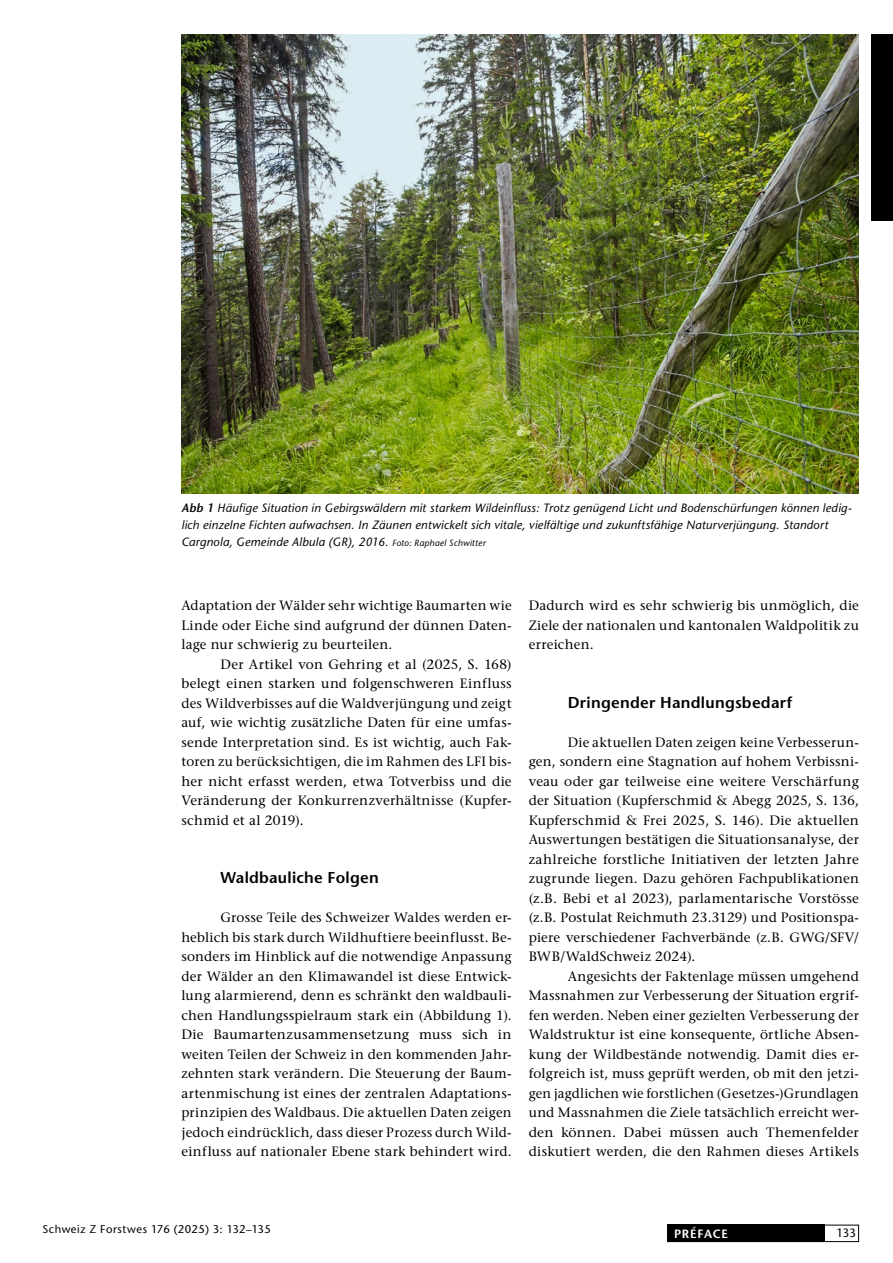
<style>
.page{position:relative;width:893px;height:1263px;background:#fff}
.page>*{position:absolute;margin:0;border:0;box-sizing:border-box;transform-origin:0 0}
.t1{font:600 15.75px "Stone Sans Std";letter-spacing:.015em;color:#000}
.t2{font:500 13.5px/19.5px "Stone Serif Std";letter-spacing:.02em;color:#000;text-align:justify}
.t3{font:italic 500 12px/17.2px "Stone Sans Std";letter-spacing:.015em;color:#000}
.t4{font:600 12px "Stone Sans Std";letter-spacing:.065em;color:#fff}
.t5{font:500 12px "Stone Sans Std";color:#000}
.t6{font:500 11.25px "Stone Sans Std";letter-spacing:.04em;color:#000}
.s1{font-weight:600}
.s2{font-size:9px}
</style>
<div class="page">
<div style="left:872px;top:34px;width:21px;height:186px;background:#000"></div>
<div style="left:668px;top:1225px;width:157px;height:17px;background:#000"></div>
<div style="left:668px;top:1225px;width:191px;height:17px;border:1px solid #000"></div>
<img style="left:181px;top:34px;width:678px;height:459px">
<p class="t3" style="left:181px;top:499px;width:672px"><span class="s1">Abb 1</span> Häufige Situation in Gebirgswäldern mit starkem Wildeinfluss: Trotz genügend Licht und Bodenschürfungen können ledig&shy;lich einzelne Fichten aufwachsen. In Zäunen entwickelt sich vitale, vielfältige und zukunftsfähige Naturverjüngung. Standort<br>Cargnola, Gemeinde Albula (GR), 2016. <span class="s2">Foto: Raphael Schwitter</span></p>
<p class="t2" style="left:181px;top:596px;width:332px">Adaptation der Wälder sehr wichtige Baumarten wie Linde oder Eiche sind aufgrund der dünnen Daten&shy;lage nur schwierig zu beurteilen.</p>
<p class="t2" style="left:181px;top:654px;width:332px;text-indent:39px">Der Artikel von Gehring et al (2025, S. 168) belegt einen starken und folgenschweren Einfluss des Wildverbisses auf die Waldverjüngung und zeigt auf, wie wichtig zusätzliche Daten für eine umfas&shy;sende Interpretation sind. Es ist wichtig, auch Fak&shy;toren zu berücksichtigen, die im Rahmen des LFI bis&shy;her nicht erfasst werden, etwa Totverbiss und die Veränderung der Konkurrenzverhältnisse (Kupfer&shy;schmid et al 2019).</p>
<p class="t1" style="left:220px;top:868px;width:160px">Waldbauliche Folgen</p>
<p class="t2" style="left:181px;top:908px;width:332px;text-indent:39px">Grosse Teile des Schweizer Waldes werden er&shy;heblich bis stark durch Wildhuftiere beeinflusst. Be&shy;sonders im Hinblick auf die notwendige Anpassung der Wälder an den Klimawandel ist diese Entwick&shy;lung alarmierend, denn es schränkt den waldbauli&shy;chen Handlungsspielraum stark ein (Abbildung 1).<br>Die Baumartenzusammensetzung muss sich in weiten Teilen der Schweiz in den kommenden Jahr&shy;zehnten stark verändern. Die Steuerung der Baum&shy;artenmischung ist eines der zentralen Adaptations&shy;prinzipien des Waldbaus. Die aktuellen Daten zeigen jedoch eindrücklich, dass dieser Prozess durch Wild&shy;einfluss auf nationaler Ebene stark behindert wird.</p>
<p class="t2" style="left:529px;top:596px;width:332px">Dadurch wird es sehr schwierig bis unmöglich, die Ziele der nationalen und kantonalen Waldpolitik zu erreichen.</p>
<p class="t1" style="left:568px;top:693px;width:226px">Dringender Handlungsbedarf</p>
<p class="t2" style="left:529px;top:732px;width:332px;text-indent:39px">Die aktuellen Daten zeigen keine Verbesserun&shy;gen, sondern eine Stagnation auf hohem Verbissni&shy;veau oder gar teilweise eine weitere Verschärfung der Situation (Kupferschmid &amp; Abegg 2025, S. 136, Kupferschmid &amp; Frei 2025, S. 146). Die aktuellen Auswertungen bestätigen die Situationsanalyse, der zahlreiche forstliche Initiativen der letzten Jahre zugrunde liegen. Dazu gehören Fachpublikationen (z.B. Bebi et al 2023), parlamentarische Vorstösse (z.B. Postulat Reichmuth 23.3129) und Positionspa&shy;piere verschiedener Fachverbände (z.B. GWG/SFV/ BWB/WaldSchweiz 2024).</p>
<p class="t2" style="left:529px;top:966px;width:332px;text-indent:39px">Angesichts der Faktenlage müssen umgehend Massnahmen zur Verbesserung der Situation ergrif&shy;fen werden. Neben einer gezielten Verbesserung der Waldstruktur ist eine konsequente, örtliche Absen&shy;kung der Wildbestände notwendig. Damit dies er&shy;folgreich ist, muss geprüft werden, ob mit den jetzi&shy;gen jagdlichen wie forstlichen (Gesetzes-)Grundlagen und Massnahmen die Ziele tatsächlich erreicht wer&shy;den können. Dabei müssen auch Themenfelder diskutiert werden, die den Rahmen dieses Artikels</p>
<p class="t6" style="left:43px;top:1222px;width:230px">Schweiz Z Forstwes 176 (2025) 3: 132–135</p>
<p class="t4" style="left:674px;top:1226px;width:56px">PRÉFACE</p>
<p class="t5" style="left:837px;top:1226px;width:21px">133</p>
</div>
